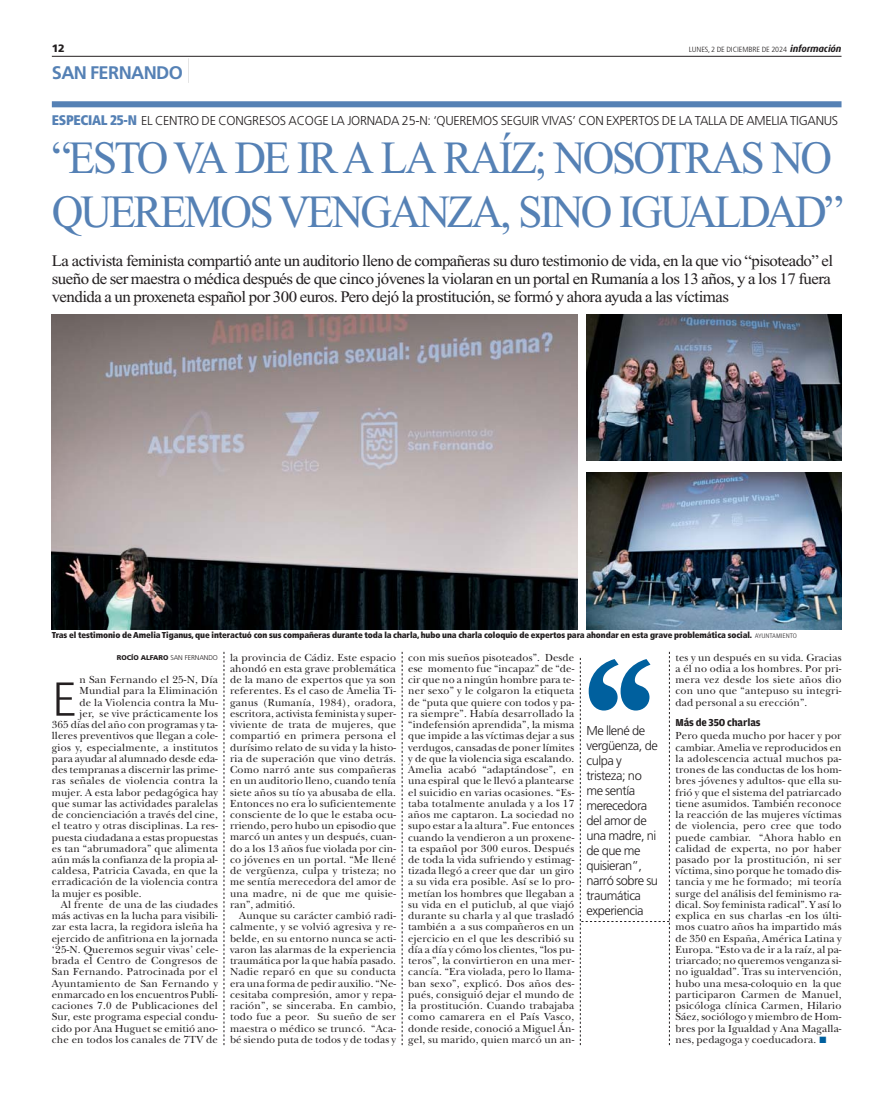
<style>
.page{position:relative;width:893px;height:1094px;background:#fff}
.page>*{position:absolute;margin:0;border:0;box-sizing:border-box;transform-origin:0 0}
.t1{font:192.75px "Meta Serif OT";color:#00609e}
.t2{font:300 51px "Amplitude";color:#231f20}
.t3{font:46.05px/54.6px "Times New Roman";letter-spacing:-.06em;color:#5581b5;scale:.95 1}
.t4{font:700 18.15px "Frutiger";letter-spacing:-.035em;color:#5581b5}
.t5{font:16.05px/18.1px "Times New Roman";letter-spacing:-.03em;color:#231f20;scale:1.05 1}
.t6{font:300 12.9px/15px "Frutiger";letter-spacing:-.035em;color:#231f20}
.t7{font:10.65px/11.2px "New Baskerville";letter-spacing:.015em;color:#231f20;text-align:justify}
.t8{font:700 10.65px "Amplitude";letter-spacing:-.01em;color:#231f20}
.t9{font:900 10.65px "Frutiger";color:#231f20}
.t10{font:900 condensed 8.55px "Frutiger";letter-spacing:-.01em;color:#231f20}
.t11{font:300 condensed 7.5px "Frutiger";letter-spacing:-.01em;color:#231f20;scale:1.1 1}
.t12{font:900 6.9px "Frutiger";letter-spacing:-.015em;color:#231f20}
.s1{font-family:"Dax";font-weight:700;font-style:italic;font-stretch:normal;font-size:9.6px}
.s2{font-family:"Apex New";font-weight:100;font-size:24.6px;color:#231f20}
.s3{font-weight:900;font-stretch:condensed;font-size:13.95px;color:#5581b5}
.s4{font-family:"Amplitude";font-weight:300;font-stretch:normal;font-size:6.9px}
.s5{font-weight:300}
.s6{color:#00609e}
</style>
<div class="page">
<img style="left:52px;top:315px;width:525px;height:314px">
<svg style="left:224px;top:652px;width:1px;height:393px"></svg>
<svg style="left:402px;top:652px;width:1px;height:393px"></svg>
<img style="left:586px;top:315px;width:255px;height:146px">
<img style="left:586px;top:472px;width:255px;height:157px">
<svg style="left:580px;top:652px;width:90px;height:393px"></svg>
<hr style="left:52px;top:56px;width:789px;height:1px;background:#231f20">
<div style="left:52px;top:101px;width:789px;height:6px;background:#5581b5"></div>
<p class="t9" style="left:52px;top:44px;width:14px">12</p>
<p class="t11" style="left:688px;top:47px;width:140px">LUNES, 2 DE DICIEMBRE DE 2024 <span class="s1">información</span></p>
<h3 class="t4" style="left:52px;top:65px;width:140px">SAN FERNANDO <span class="s2">|</span></h3>
<p class="t6" style="left:52px;top:114px;width:787px"><span class="s3">ESPECIAL 25-N</span> EL CENTRO DE CONGRESOS ACOGE LA JORNADA 25-N: ‘QUEREMOS SEGUIR VIVAS’ CON EXPERTOS DE LA TALLA DE AMELIA TIGANUS</p>
<h3 class="t3" style="left:52px;top:134px;width:834px">“ESTO VA DE IR A LA RAÍZ; NOSOTRAS NO<br>QUEREMOS VENGANZA, SINO IGUALDAD”</h3>
<p class="t5" style="left:52px;top:252px;width:745px">La activista feminista compartió ante un auditorio lleno de compañeras su duro testimonio de vida, en la que vio “pisoteado” el sueño de ser maestra o médica después de que cinco jóvenes la violaran en un portal en Rumanía a los 13 años, y a los 17 fuera vendida a un proxeneta español por 300 euros. Pero dejó la prostitución, se formó y ahora ayuda a las víctimas</p>
<p class="t10" style="left:52px;top:632px;width:746px">Tras el testimonio de Amelia Tiganus, que interactuó con sus compañeras durante toda la charla, hubo una charla coloquio de expertos para ahondar en esta grave problemática social. <span class="s4">AYUNTAMIENTO</span></p>
<p class="t12" style="left:117px;top:654px;width:102px">ROCÍO ALFARO <span class="s5">SAN FERNANDO</span></p>
<p class="t7" style="left:79px;top:675px;width:140px">n San Fernando el 25-N, Día</p>
<p class="t7" style="left:79px;top:686px;width:140px">Mundial para la Eliminación</p>
<p class="t7" style="left:79px;top:698px;width:140px">de la Violencia contra la Mu-</p>
<p class="t7" style="left:79px;top:709px;width:140px">jer, se vive prácticamente los</p>
<p class="t7" style="left:52px;top:720px;width:167px">365 días del año con programas y ta-</p>
<p class="t7" style="left:52px;top:731px;width:167px">lleres preventivos que llegan a cole-</p>
<p class="t7" style="left:52px;top:742px;width:167px">gios y, especialmente, a institutos</p>
<p class="t7" style="left:52px;top:754px;width:167px">para ayudar al alumnado desde eda-</p>
<p class="t7" style="left:52px;top:765px;width:167px">des tempranas a discernir las prime-</p>
<p class="t7" style="left:52px;top:776px;width:167px">ras señales de violencia contra la</p>
<p class="t7" style="left:52px;top:787px;width:167px">mujer. A esta labor pedagógica hay</p>
<p class="t7" style="left:52px;top:799px;width:167px">que sumar las actividades paralelas</p>
<p class="t7" style="left:52px;top:810px;width:167px">de concienciación a través del cine,</p>
<p class="t7" style="left:52px;top:821px;width:167px">el teatro y otras disciplinas. La res-</p>
<p class="t7" style="left:52px;top:832px;width:167px">puesta ciudadana a estas propuestas</p>
<p class="t7" style="left:52px;top:844px;width:167px">es tan “abrumadora” que alimenta</p>
<p class="t7" style="left:52px;top:855px;width:167px">aún más la confianza de la propia al-</p>
<p class="t7" style="left:52px;top:866px;width:167px">caldesa, Patricia Cavada, en que la</p>
<p class="t7" style="left:52px;top:877px;width:167px">erradicación de la violencia contra</p>
<p class="t7" style="left:52px;top:888px;width:91px">la mujer es posible.</p>
<p class="t7" style="left:61px;top:900px;width:158px">Al frente de una de las ciudades</p>
<p class="t7" style="left:52px;top:911px;width:167px">más activas en la lucha para visibili-</p>
<p class="t7" style="left:52px;top:922px;width:167px">zar esta lacra, la regidora isleña ha</p>
<p class="t7" style="left:52px;top:933px;width:167px">ejercido de anfitriona en la jornada</p>
<p class="t7" style="left:52px;top:945px;width:167px">‘25-N. Queremos seguir vivas’ cele-</p>
<p class="t7" style="left:52px;top:956px;width:167px">brada el Centro de Congresos de</p>
<p class="t7" style="left:52px;top:967px;width:167px">San Fernando. Patrocinada por el</p>
<p class="t7" style="left:52px;top:978px;width:167px">Ayuntamiento de San Fernando y</p>
<p class="t7" style="left:52px;top:990px;width:167px">enmarcado en los encuentros Publi-</p>
<p class="t7" style="left:52px;top:1001px;width:167px">caciones 7.0 de Publicaciones del</p>
<p class="t7" style="left:52px;top:1012px;width:167px">Sur, este programa especial condu-</p>
<p class="t7" style="left:52px;top:1023px;width:167px">cido por Ana Huguet se emitió ano-</p>
<p class="t7" style="left:52px;top:1034px;width:167px">che en todos los canales de 7TV de</p>
<h2 class="t2" style="left:52px;top:679px;width:26px">E</h2>
<p class="t7" style="left:230px;top:653px;width:167px">la provincia de Cádiz. Este espacio ahondó en esta grave problemática de la mano de expertos que ya son referentes. Es el caso de Amelia Ti&shy;ganus (Rumanía, 1984), oradora, escritora, activista feminista y super&shy;viviente de trata de mujeres, que compartió en primera persona el durísimo relato de su vida y la histo&shy;ria de superación que vino detrás.<br>Como narró ante sus compañeras en un auditorio lleno, cuando tenía siete años su tío ya abusaba de ella.<br>Entonces no era lo suficientemente consciente de lo que le estaba ocu&shy;rriendo, pero hubo un episodio que marcó un antes y un después, cuan&shy;do a los 13 años fue violada por cin&shy;co jóvenes en un portal. “Me llené de vergüenza, culpa y tristeza; no me sentía merecedora del amor de una madre, ni de que me quisie&shy;ran”, admitió.</p>
<p class="t7" style="left:230px;top:911px;width:168px;text-indent:9px">Aunque su carácter cambió radi&shy;calmente, y se volvió agresiva y re&shy;belde, en su entorno nunca se acti&shy;varon las alarmas de la experiencia traumática por la que había pasado.<br>Nadie reparó en que su conducta era una forma de pedir auxilio. “Ne&shy;cesitaba compresión, amor y repa&shy;ración”, se sinceraba. En cambio, todo fue a peor. Su sueño de ser maestra o médico se truncó. “Aca&shy;bé siendo puta de todos y de todas y</p>
<p class="t7" style="left:408px;top:653px;width:167px">con mis sueños pisoteados”. Desde ese momento fue “incapaz” de “de&shy;cir que no a ningún hombre para te&shy;ner sexo” y le colgaron la etiqueta de “puta que quiere con todos y pa&shy;ra siempre”. Había desarrollado la “indefensión aprendida”, la misma que impide a las víctimas dejar a sus verdugos, cansadas de poner límites y de que la violencia siga escalando.<br>Amelia acabó “adaptándose”, en una espiral que le llevó a plantearse el suicidio en varias ocasiones. “Es&shy;taba totalmente anulada y a los 17 años me captaron. La sociedad no supo estar a la altura”. Fue entonces cuando la vendieron a un proxene&shy;ta español por 300 euros. Después de toda la vida sufriendo y estimag&shy;tizada llegó a creer que dar un giro a su vida era posible. Así se lo pro&shy;metían los hombres que llegaban a su vida en el puticlub, al que viajó durante su charla y al que trasladó también a a sus compañeros en un ejercicio en el que les describió su día a día y cómo los clientes, “los pu&shy;teros”, la convirtieron en una mer&shy;cancía. “Era violada, pero lo llama&shy;ban sexo”, explicó. Dos años des&shy;pués, consiguió dejar el mundo de la prostitución. Cuando trabajaba como camarera en el País Vasco, donde reside, conoció a Miguel Án&shy;gel, su marido, quien marcó un an-</p>
<h1 class="t1" style="left:577px;top:615px;width:85px">‘‘</h1>
<p class="t6" style="left:586px;top:724px;width:73px">Me llené de vergüenza, de culpa y tristeza; no me sentía merecedora del amor de una madre, ni de que me quisieran”, narró sobre su traumática experiencia</p>
<p class="t7" style="left:675px;top:653px;width:167px">tes y un después en su vida. Gracias a él no odia a los hombres. Por pri&shy;mera vez desde los siete años dio con uno que “antepuso su integri&shy;dad personal a su erección”.</p>
<p class="t8" style="left:675px;top:718px;width:87px">Más de 350 charlas</p>
<p class="t7" style="left:675px;top:731px;width:167px">Pero queda mucho por hacer y por cambiar. Amelia ve reproducidos en la adolescencia actual muchos pa&shy;trones de las conductas de los hom&shy;bres -jóvenes y adultos- que ella su&shy;frió y que el sistema del patriarcado tiene asumidos. También reconoce la reacción de las mujeres víctimas de violencia, pero cree que todo puede cambiar. “Ahora hablo en calidad de experta, no por haber pasado por la prostitución, ni ser víctima, sino porque he tomado dis&shy;tancia y me he formado; mi teoría surge del análisis del feminismo ra&shy;dical. Soy feminista radical”. Y así lo explica en sus charlas -en los últi&shy;mos cuatro años ha impartido más de 350 en España, América Latina y Europa. “Esto va de ir a la raíz, al pa&shy;triarcado; no queremos venganza si&shy;no igualdad”. Tras su intervención, hubo una mesa-coloquio en la que participaron Carmen de Manuel, psicóloga clínica Carmen, Hilario Sáez, sociólogo y miembro de Hom&shy;bres por la Igualdad y Ana Magalla&shy;nes, pedagoga y coeducadora. <span class="s6">■</span></p>
</div>
